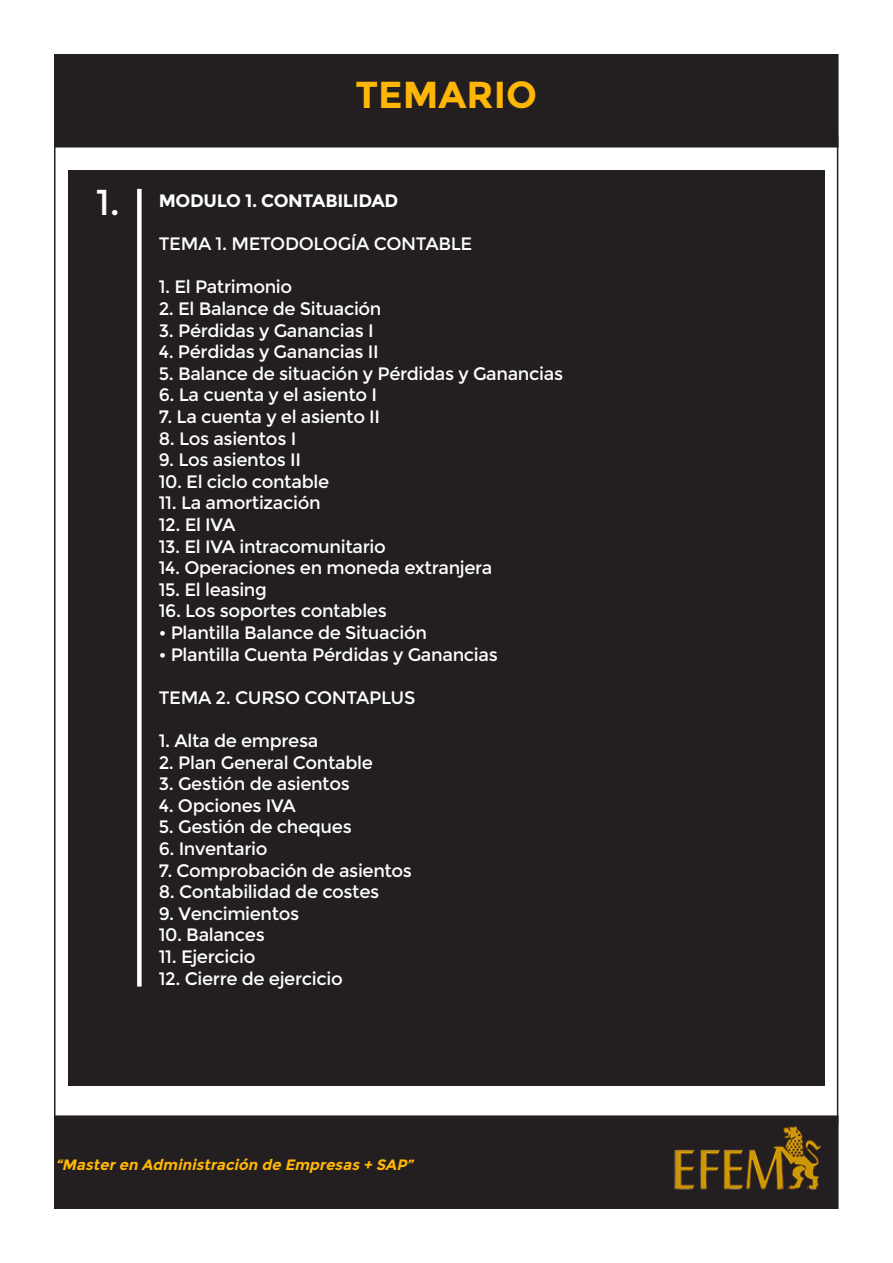
<style>
.page{position:relative;width:893px;height:1263px;background:#fff}
.page>*{position:absolute;margin:0;border:0;box-sizing:border-box;transform-origin:0 0}
.t1{font:700 37.5px "Montserrat";color:#ffb606}
.t2{font:36px "Montserrat";color:#fff}
.t3{font:18px "Montserrat";letter-spacing:-.02em;color:#fff}
.t4{font:700 18px "Montserrat";letter-spacing:-.02em;color:#fff}
.t5{font:italic 700 15px "Montserrat";color:#ffb606}
</style>
<div class="page">
<div style="left:55px;top:55px;width:783px;height:92px;background:#231f20"></div>
<div style="left:54px;top:54px;width:784px;height:93px;border:2px solid #231f20"></div>
<div style="left:55px;top:1116px;width:783px;height:92px;background:#231f20"></div>
<div style="left:54px;top:1115px;width:784px;height:94px;border:2px solid #231f20"></div>
<hr style="left:837px;top:135px;width:1px;height:989px;background:#231f20">
<hr style="left:54px;top:132px;width:2px;height:989px;background:#231f20">
<div style="left:69px;top:171px;width:756px;height:915px;background:#231f20"></div>
<div style="left:137px;top:189px;width:5px;height:797px;background:#fff"></div>
<img style="left:674px;top:1125px;width:147px;height:65px">
<p class="t2" style="left:96px;top:181px;width:25px">1.</p>
<p class="t1" style="left:355px;top:72px;width:183px">TEMARIO</p>
<p class="t4" style="left:159px;top:190px;width:241px">MODULO 1. CONTABILIDAD</p>
<p class="t3" style="left:159px;top:233px;width:315px">TEMA 1. METODOLOGÍA CONTABLE</p>
<p class="t3" style="left:159px;top:277px;width:135px">1. El Patrimonio</p>
<p class="t3" style="left:159px;top:298px;width:224px">2. El Balance de Situación</p>
<p class="t3" style="left:159px;top:320px;width:216px">3. Pérdidas y Ganancias I</p>
<p class="t3" style="left:159px;top:341px;width:221px">4. Pérdidas y Ganancias II</p>
<p class="t3" style="left:159px;top:363px;width:406px">5. Balance de situación y Pérdidas y Ganancias</p>
<p class="t3" style="left:159px;top:385px;width:220px">6. La cuenta y el asiento I</p>
<p class="t3" style="left:159px;top:406px;width:223px">7. La cuenta y el asiento II</p>
<p class="t3" style="left:159px;top:428px;width:139px">8. Los asientos I</p>
<p class="t3" style="left:159px;top:449px;width:144px">9. Los asientos II</p>
<p class="t3" style="left:159px;top:471px;width:172px">10. El ciclo contable</p>
<p class="t3" style="left:159px;top:493px;width:164px">11. La amortización</p>
<p class="t3" style="left:159px;top:514px;width:78px">12. El IVA</p>
<p class="t3" style="left:159px;top:536px;width:229px">13. El IVA intracomunitario</p>
<p class="t3" style="left:159px;top:557px;width:335px">14. Operaciones en moneda extranjera</p>
<p class="t3" style="left:159px;top:579px;width:110px">15. El leasing</p>
<p class="t3" style="left:159px;top:601px;width:230px">16. Los soportes contables</p>
<p class="t3" style="left:159px;top:622px;width:270px">• Plantilla Balance de Situación</p>
<p class="t3" style="left:159px;top:644px;width:341px">• Plantilla Cuenta Pérdidas y Ganancias</p>
<p class="t3" style="left:159px;top:687px;width:258px">TEMA 2. CURSO CONTAPLUS</p>
<p class="t3" style="left:159px;top:730px;width:161px">1. Alta de empresa</p>
<p class="t3" style="left:159px;top:752px;width:216px">2. Plan General Contable</p>
<p class="t3" style="left:159px;top:773px;width:193px">3. Gestión de asientos</p>
<p class="t3" style="left:159px;top:795px;width:139px">4. Opciones IVA</p>
<p class="t3" style="left:159px;top:817px;width:195px">5. Gestión de cheques</p>
<p class="t3" style="left:159px;top:838px;width:110px">6. Inventario</p>
<p class="t3" style="left:159px;top:860px;width:255px">7. Comprobación de asientos</p>
<p class="t3" style="left:159px;top:881px;width:222px">8. Contabilidad de costes</p>
<p class="t3" style="left:159px;top:903px;width:142px">9. Vencimientos</p>
<p class="t3" style="left:159px;top:925px;width:108px">10. Balances</p>
<p class="t3" style="left:159px;top:946px;width:98px">11. Ejercicio</p>
<p class="t3" style="left:159px;top:968px;width:185px">12. Cierre de ejercicio</p>
<p class="t5" style="left:56px;top:1156px;width:363px">“Masteren Administración de Empresas + SAP”</p>
</div>
